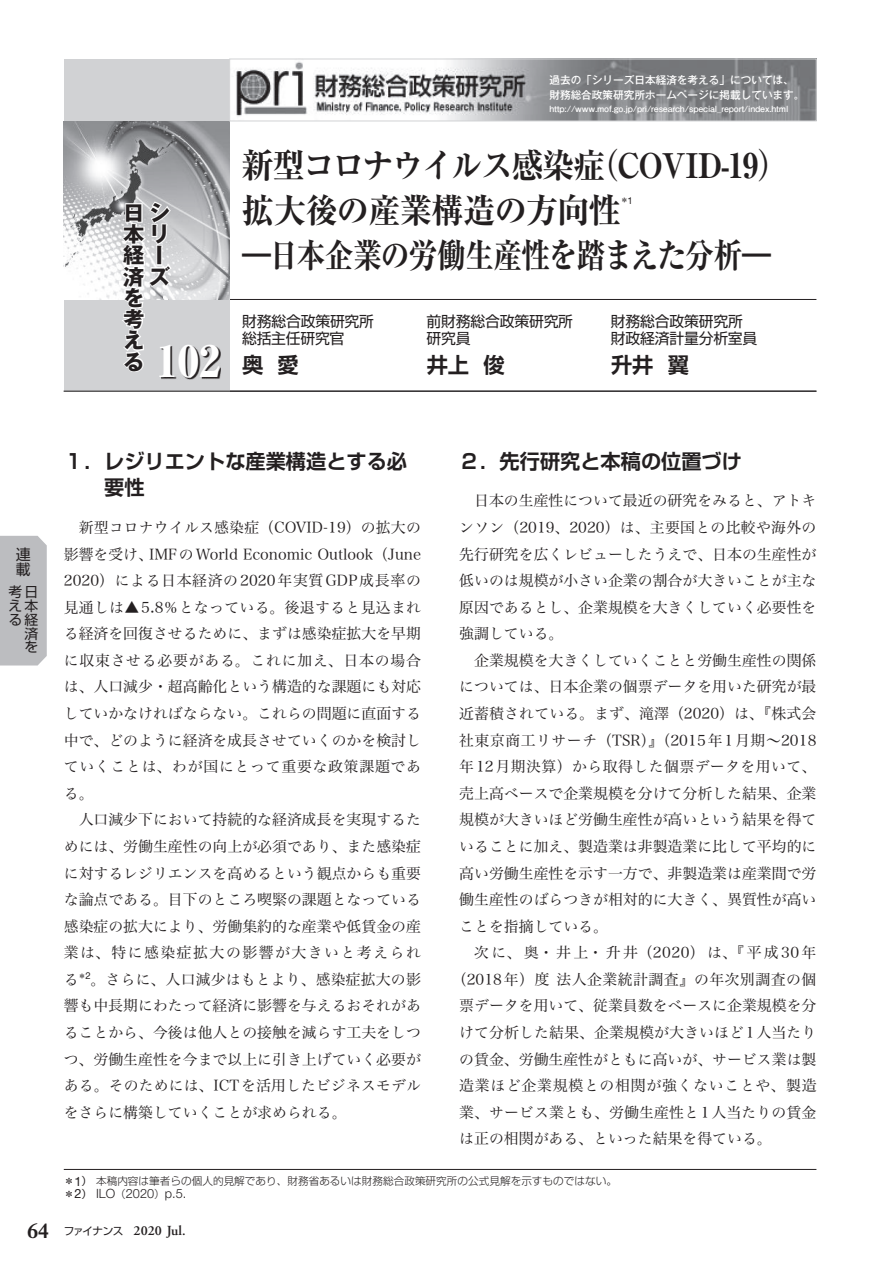
<style>
.page{position:relative;width:893px;height:1263px;background:#fff}
.page>*{position:absolute;margin:0;border:0;box-sizing:border-box;transform-origin:0 0}
.t1{font:800 expanded 42.45px "Ryumin Pr 6 N";color:#fff}
.t2{font:700 expanded 34.05px/44.7px "Ryumin Pr 6 N";letter-spacing:-.04em;color:#231f20;scale:.95 1}
.t3{font:700 expanded 34.05px "Ryumin Pr 6 N";letter-spacing:-.04em;color:#231f20;scale:.85 1}
.t4{font:700 21.3px/21.3px "Gothic MB101 Pr 6 N";color:#231f20}
.t5{font:700 21.3px "Shin Go Pr 6 N De";color:#231f20}
.t6{font:700 20.25px/26.5px "Shin Go Pr 6 N De";color:#231f20}
.t7{font:14.85px/26.5px "Hiragino Serif Pr 6 N W3";color:#231f20;text-align:justify}
.t8{font:14.85px/17px "Shin Go Pr 6 N";letter-spacing:-.015em;color:#231f20}
.t9{font:14.85px "Hiragino Serif Pr 6 N W3";letter-spacing:.03em;color:#231f20}
.t10{font:14.85px "Hiragino Serif Pr 6 N W3";letter-spacing:.145em;color:#231f20}
.t11{font:14.85px "Hiragino Serif Pr 6 N W3";letter-spacing:.05em;color:#231f20}
.t12{font:600 13.8px "Adobe Garamond Pro";color:#231f20}
.t13{font:13.8px/13.8px "Shin Go Pr 6 N";color:#231f20;text-align:right}
.t14{font:300 12.75px "Helvetica Neue LT Std";color:#231f20}
.t15{font:300 10.65px "Shin Go Pr 6 N";color:#231f20}
.t16{font:500 10.65px/14.9px "Gothic MB101 Pr 6 N";color:#fff}
.t17{font:700 8.55px "Futo Go B101 Pr 6 N";letter-spacing:-.02em;color:#fff;scale:1.05 1}
.t18{font:7.95px "Shin Go Pr 6 N";color:#231f20}
.s1{font-family:"Helvetica Neue LT Std";font-size:9.6px}
.s2{font-weight:400}
.s3{font-family:"Helvetica Neue LT Std";font-weight:400;font-size:12.75px}
.s4{font-family:"Shin Go Pr 6 N";font-weight:400;font-size:10.65px}
.s5{font-family:"Shin Go Pr 6 N";font-size:10.65px}
.s6{font-family:"Times LT Std";font-size:21.3px}
</style>
<div class="page">
<hr style="left:64px;top:299px;width:752px;height:1px;background:#231f20">
<div style="left:64px;top:59px;width:166px;height:332px;background:#d1d2d4"></div>
<img style="left:64px;top:122px;width:166px;height:178px">
<img style="left:232px;top:61px;width:582px;height:58px">
<div style="left:229px;top:59px;width:587px;height:62px;border:1px solid #d1d2d4"></div>
<hr style="left:64px;top:391px;width:752px;height:1px;background:#231f20">
<svg style="left:119px;top:200px;width:54px;height:172px"></svg>
<svg style="left:162px;top:346px;width:59px;height:33px"></svg>
<hr style="left:64px;top:1169px;width:752px;height:1px;background:#231f20">
<div style="left:0;top:536px;width:47px;height:129px;background:#bcbdc0"></div>
<h3 class="t4" style="left:123px;top:201px;width:48px">日シ本リ経ー済ズを<br>考<br>え<br>る</h3>
<h1 class="t1" style="left:156px;top:328px;width:65px">102</h1>
<p class="t16" style="left:549px;top:72px;width:257px">過去の「シリーズ日本経済を考える」については、財務総合政策研究所ホームページに掲載しています。</p>
<p class="t17" style="left:549px;top:102px;width:229px">http://www.mof.go.jp/pri/research/special_report/index.html</p>
<h2 class="t2" style="left:242px;top:142px;width:578px">新型コロナウイルス感染症（COVID-19）拡大後の産業構造の方向性</h2>
<p class="t18" style="left:620px;top:194px;width:14px">＊<span class="s1">1</span></p>
<h2 class="t3" style="left:242px;top:228px;width:624px">―日本企業の労働生産性を踏まえた分析―</h2>
<p class="t8" style="left:242px;top:312px;width:133px">財務総合政策研究所総括主任研究官</p>
<h3 class="t5" style="left:242px;top:347px;width:58px">奥 愛</h3>
<p class="t8" style="left:427px;top:312px;width:148px">前財務総合政策研究所研究員</p>
<h3 class="t5" style="left:427px;top:347px;width:79px">井上 俊</h3>
<p class="t8" style="left:611px;top:312px;width:148px">財務総合政策研究所財政経済計量分析室員</p>
<h3 class="t5" style="left:611px;top:347px;width:79px">升井 翼</h3>
<p class="t8" style="left:16px;top:546px;width:16px;line-height:14.9px">連載</p>
<p class="t13" style="left:9px;top:584px;width:31px">考日え本る経済を</p>
<h3 class="t6" style="left:104px;top:447px;width:304px;text-indent:-40px">１．レジリエントな産業構造とする必要性</h3>
<p class="t7" style="left:64px;top:513px;width:359px;text-indent:15px">新型コロナウイルス感染症（COVID-19）の拡大の影響を受け、IMFのWorld Economic Outlook（June 2020）による日本経済の2020年実質GDP成長率の見通しは▲5.8％となっている。後退すると見込まれる経済を回復させるために、まずは感染症拡大を早期に収束させる必要がある。これに加え、日本の場合は、人口減少・超高齢化という構造的な課題にも対応していかなければならない。これらの問題に直面する中で、どのように経済を成長させていくのかを検討していくことは、わが国にとって重要な政策課題である。</p>
<p class="t7" style="left:64px;top:805px;width:359px;text-indent:15px">人口減少下において持続的な経済成長を実現するためには、労働生産性の向上が必須であり、また感染症に対するレジリエンスを高めるという観点からも重要な論点である。目下のところ喫緊の課題となっている感染症の拡大により、労働集約的な産業や低賃金の産業は、特に感染症拡大の影響が大きいと考えられる<sup>＊</sup><sup>2</sup>。さらに、人口減少はもとより、感染症拡大の影響も中長期にわたって経済に影響を与えるおそれがあることから、今後は他人との接触を減らす工夫をしつつ、労働生産性を今まで以上に引き上げていく必要がある。そのためには、ICTを活用したビジネスモデルをさらに構築していくことが求められる。</p>
<h3 class="t6" style="left:459px;top:447px;width:284px">２．先行研究と本稿の位置づけ</h3>
<p class="t7" style="left:459px;top:486px;width:359px;text-indent:15px">日本の生産性について最近の研究をみると、アトキンソン（2019、2020）は、主要国との比較や海外の先行研究を広くレビューしたうえで、日本の生産性が低いのは規模が小さい企業の割合が大きいことが主な原因であるとし、企業規模を大きくしていく必要性を強調している。</p>
<p class="t7" style="left:459px;top:646px;width:359px;text-indent:15px">企業規模を大きくしていくことと労働生産性の関係については、日本企業の個票データを用いた研究が最近蓄積されている。まず、滝澤（2020）は、『株式会社東京商工リサーチ（TSR）』（2015年1月期～2018年12月期決算）から取得した個票データを用いて、売上高ベースで企業規模を分けて分析した結果、企業規模が大きいほど労働生産性が高いという結果を得ていることに加え、製造業は非製造業に比して平均的に高い労働生産性を示す一方で、非製造業は産業間で労働生産性のばらつきが相対的に大きく、異質性が高いことを指摘している。</p>
<p class="t10" style="left:474px;top:940px;width:344px">次に、奥・井上・升井（2020）は、『平成30年</p>
<p class="t9" style="left:452px;top:966px;width:366px">（2018年）度 法人企業統計調査』の年次別調査の個</p>
<p class="t7" style="left:459px;top:991px;width:359px">票データを用いて、従業員数をベースに企業規模を分</p>
<p class="t7" style="left:459px;top:1018px;width:359px">けて分析した結果、企業規模が大きいほど1人当たり</p>
<p class="t7" style="left:459px;top:1044px;width:359px">の賃金、労働生産性がともに高いが、サービス業は製</p>
<p class="t11" style="left:459px;top:1073px;width:359px">造業ほど企業規模との相関が強くないことや、製造</p>
<p class="t7" style="left:459px;top:1097px;width:359px">業、サービス業とも、労働生産性と1人当たりの賃金</p>
<p class="t7" style="left:459px;top:1124px;width:314px">は正の相関がある、といった結果を得ている。</p>
<p class="t15" style="left:64px;top:1172px;width:555px"><span class="s2">＊</span><span class="s3">1</span><span class="s2">）</span>本稿内容は筆者らの個人的見解であり、財務省あるいは財務総合政策研究所の公式見解を示すものではない。</p>
<p class="t14" style="left:64px;top:1186px;width:124px"><span class="s4">＊</span><span class="s2">2</span><span class="s4">）</span> ILO<span class="s5">（</span>2020<span class="s5">）</span>p.5.</p>
<p class="t12" style="left:28px;top:1223px;width:159px"><span class="s6">64</span> <span class="s4">ファイナンス</span> 2020 Jul.</p>
</div>
